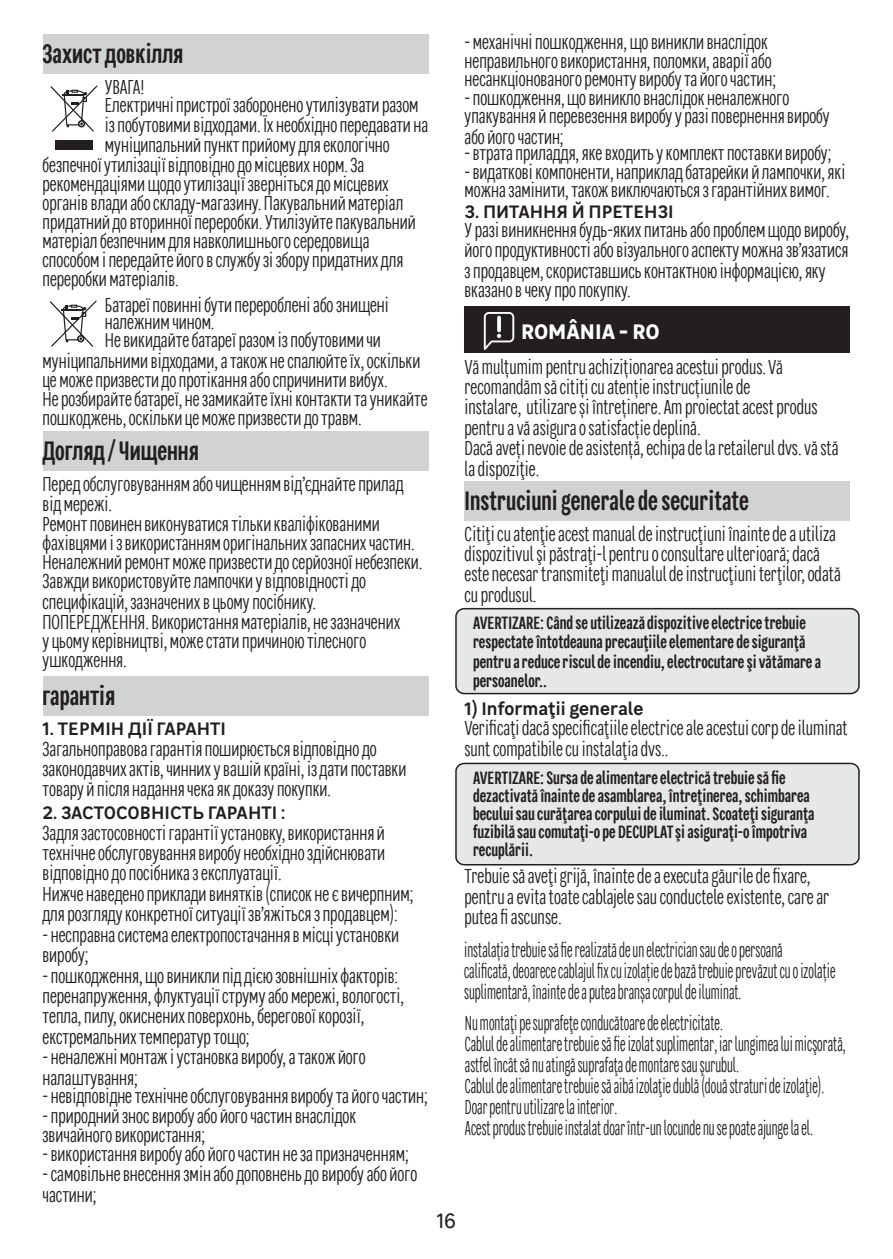
<style>
.page{position:relative;width:893px;height:1259px;background:#fff}
.page>*{position:absolute;margin:0;border:0;box-sizing:border-box;transform-origin:0 0}
.t1{font:700 27px "Leroy Merlin Sans Condensed";color:#231f20}
.t2{font:700 21px "Leroy Merlin Sans";color:#fff}
.t3{font:21px "Leroy Merlin Sans";color:#231f20;scale:.94 1}
.t4{font:20.4px/20.4px "Leroy Merlin Sans Condensed";color:#231f20}
.t5{font:20.4px/21px "Leroy Merlin Sans Condensed";color:#231f20;scale:.8 1}
.t6{font:700 18px/18px "Leroy Merlin Sans Condensed";color:#231f20}
.t7{font:600 18px "Leroy Merlin Sans";color:#231f20}
</style>
<div class="page">
<div style="left:43px;top:34px;width:385px;height:40px;background:#d1d2d4"></div>
<div style="left:43px;top:430px;width:385px;height:40px;background:#d1d2d4"></div>
<div style="left:43px;top:675px;width:385px;height:40px;background:#d1d2d4"></div>
<svg style="left:50px;top:85px;width:48px;height:47px"></svg>
<div style="left:55px;top:141px;width:37px;height:9px;background:#231f20"></div>
<svg style="left:50px;top:300px;width:47px;height:47px"></svg>
<div style="left:464px;top:306px;width:386px;height:47px;background:#231f20"></div>
<div style="left:464px;top:481px;width:386px;height:40px;background:#d1d2d4"></div>
<div style="left:456px;top:608px;width:403px;height:85px;background:#e6e7e9;border-radius:8px"></div>
<div style="left:455px;top:608px;width:405px;height:86px;border:2px solid #231f20;border-radius:8px"></div>
<div style="left:456px;top:763px;width:403px;height:101px;background:#e6e7e9;border-radius:8px"></div>
<div style="left:455px;top:762px;width:405px;height:103px;border:2px solid #231f20;border-radius:8px"></div>
<svg style="left:484px;top:312px;width:30px;height:38px"></svg>
<h1 class="t1" style="left:43px;top:36px;width:142px">Захист довкілля</h1>
<p class="t4" style="left:105px;top:78px;width:315px;line-height:17.7px">УВАГА!<br>Електричніпристроїзабороненоутилізувати разом</p>
<p class="t4" style="left:105px;top:114px;width:325px">ізпобутовимивідходами. Їхнеобхідно передаватина</p>
<p class="t4" style="left:105px;top:135px;width:286px">муніципальний пунктприйому дляекологічно</p>
<p class="t4" style="left:43px;top:154px;width:323px">безпечної утилізаціївідповідно до місцевих норм.За</p>
<p class="t4" style="left:43px;top:173px;width:348px">рекомендаціями щодо утилізаціїзверніться до місцевих</p>
<p class="t4" style="left:43px;top:192px;width:362px">органіввладиабоскладу-магазину. Пакувальний матеріал</p>
<p class="t4" style="left:43px;top:211px;width:375px">придатний до вторинноїпереробки.Утилізуйте пакувальний</p>
<p class="t4" style="left:43px;top:230px;width:328px">матеріал безпечним длянавколишнього середовища</p>
<p class="t4" style="left:43px;top:249px;width:362px">способом іпередайте йоговслужбу зі зборупридатних для</p>
<p class="t4" style="left:43px;top:268px;width:138px">переробки матеріалів.</p>
<p class="t4" style="left:105px;top:296px;width:286px;line-height:17.1px">Батареї повинні бутиперероблені абознищені належним чином.<br>Невикидайтебатареїразом ізпобутовимичи</p>
<p class="t4" style="left:43px;top:350px;width:387px;line-height:18.9px">муніципальними відходами, атакожнеспалюйте їх, оскільки це може призвестидо протіканняабо спричинити вибух.<br>Нерозбирайтебатареї, не замикайтеїхні контакти та уникайте пошкоджень, оскількице можепризвести до травм.</p>
<h1 class="t1" style="left:43px;top:432px;width:158px">Догляд / Чищення</h1>
<p class="t4" style="left:43px;top:473px;width:381px;line-height:19.5px">Передобслуговуванням абочищенням від’єднайте прилад від мережі.<br>Ремонт повиненвиконуватися тільки кваліфікованими фахівцямиіз використанням оригінальних запасних частин.<br>Неналежнийремонт можепризвести до серйозної небезпеки.<br>Завждивикористовуйтелампочкиувідповідностідо специфікацій,зазначенихв цьому посібнику.<br>ПОПЕРЕДЖЕННЯ.Використання матеріалів,не зазначених уцьомукерівництві, може стати причиною тілесного ушкодження.</p>
<h1 class="t1" style="left:43px;top:677px;width:74px">гарантія</h1>
<p class="t7" style="left:43px;top:714px;width:185px">1. ТЕРМІН ДІЇ ГАРАНТІ</p>
<p class="t4" style="left:43px;top:738px;width:365px">Загальноправовагарантіяпоширюєтьсявідповіднодо законодавчих актів,чинних у вашійкраїні, іздатипоставки товаруйпіслянадання чекаякдоказу покупки.</p>
<p class="t7" style="left:43px;top:798px;width:244px">2. ЗАСТОСОВНІСТЬ ГАРАНТІ :</p>
<p class="t4" style="left:43px;top:822px;width:372px">Задля застосовностігарантіїустановку,використання й технічнеобслуговування виробу необхідно здійснювати відповіднодопосібника з експлуатації.<br>Нижче наведено приклади винятків(список не євичерпним; для розгляду конкретноїситуації зв’яжіться з продавцем):</p>
<p class="t4" style="left:43px;top:924px;width:358px">- несправна системаелектропостачання в місціустановки виробу;</p>
<p class="t4" style="left:43px;top:964px;width:363px">- пошкодження, щовиниклипіддією зовнішніх факторів: перенапруження, флуктуаціїструму або мережі, вологості, тепла,пилу,окиснених поверхонь,берегової корозії, екстремальнихтемператур тощо;</p>
<p class="t4" style="left:43px;top:1046px;width:325px">- неналежні монтажі установкавиробу, атакож його налаштування;</p>
<p class="t4" style="left:43px;top:1085px;width:387px">- невідповідне технічне обслуговування виробу тайого частин;</p>
<p class="t4" style="left:43px;top:1105px;width:315px;line-height:19.5px">- природний знос виробуабойого частинвнаслідок звичайноговикористання;</p>
<p class="t4" style="left:43px;top:1143px;width:368px">- використаннявиробу абойого частин неза призначенням;</p>
<p class="t4" style="left:43px;top:1163px;width:376px">- самовільневнесення змін або доповненьдовиробу абойого частини;</p>
<p class="t4" style="left:464px;top:33px;width:313px;line-height:18.6px">- механічніпошкодження,щовиникли внаслідок неправильноговикористання,поломки,аваріїабо несанкціонованого ремонту виробута його частин;</p>
<p class="t4" style="left:464px;top:89px;width:367px;line-height:17.4px">- пошкодження, щовиникло внаслідок неналежного упакуванняйперевезення виробу у разі повернення виробу</p>
<p class="t4" style="left:464px;top:126px;width:101px">або його частин;</p>
<p class="t4" style="left:464px;top:142px;width:368px">- втратаприладдя,якевходить у комплектпоставки виробу;</p>
<p class="t4" style="left:464px;top:162px;width:382px;line-height:17.7px">- видаткові компоненти, наприклад батарейки й лампочки,які можна замінити,такожвиключаються з гарантійнихвимог.</p>
<p class="t7" style="left:464px;top:197px;width:211px">3. ПИТАННЯ Й ПРЕТЕНЗІ</p>
<p class="t4" style="left:464px;top:219px;width:386px">У разівиникненнябудь-якихпитань або проблем щодо виробу, його продуктивностіабовізуального аспекту можна зв’язатися зпродавцем, скориставшиськонтактною інформацією, яку вказано в чеку про покупку.</p>
<p class="t2" style="left:521px;top:314px;width:140px">ROMÂNIA - RO</p>
<p class="t4" style="left:464px;top:356px;width:376px">Vă mulțumim pentru achiziționareaacestui produs.Vă recomandămsăcitiți cuatențieinstrucțiunile de<br>instalare, utilizare și întreținere.Am proiectat acest produs pentruavăasiguraosatisfacție deplină.<br>Dacăaveținevoiedeasistență, echipa dela retailerul dvs. vă stă ladispoziţie.</p>
<h1 class="t1" style="left:464px;top:482px;width:286px">Instruciuni generale de securitate</h1>
<p class="t4" style="left:464px;top:523px;width:378px">Citiţi cuatenţieacest manual de instrucţiuni înainte de autiliza dispozitivul şipăstraţi-l pentru o consultareulterioară;dacă este necesartransmiteţi manualuldeinstrucţiuniterţilor,odată cu produsul.</p>
<p class="t6" style="left:473px;top:612px;width:350px;line-height:19.5px">AVERTIZARE: Când se utilizează dispozitive electrice trebuie respectate întotdeauna precauţiile elementare de siguranţă pentru a reduce riscul de incendiu, electrocutare şi vătămare a persoanelor..</p>
<p class="t7" style="left:464px;top:694px;width:181px">1) Informaţii generale</p>
<p class="t4" style="left:464px;top:717px;width:385px">Verificaţidacăspecificaţiile electrice aleacestui corp deiluminat sunt compatibilecuinstalaţia dvs..</p>
<p class="t6" style="left:473px;top:768px;width:343px">AVERTIZARE: Sursa de alimentare electrică trebuie să fie dezactivată înainte de asamblarea, întreţinerea, schimbarea becului sau curăţarea corpului de iluminat. Scoateţi siguranţa fuzibilă sau comutaţi-o pe DECUPLAT şi asiguraţi-o împotriva recuplării.</p>
<p class="t4" style="left:464px;top:865px;width:366px">Trebuie săaveţigrijă, înaintedea executa găurile de fixare, pentruaevitatoatecablajelesauconducteleexistente, carear puteafiascunse.</p>
<p class="t5" style="left:464px;top:938px;width:466px">instalația trebuie să fie realizată de un electrician sau de o persoană<br>calificată, deoarece cablajul fix cu izolație de bază trebuie prevăzut cu o izolație suplimentară, înainte de a putea branșa corpul de iluminat.</p>
<p class="t5" style="left:465px;top:1011px;width:478px">Nu montaţi pe suprafeţe conducătoare de electricitate.<br>Cablul de alimentare trebuie să fie izolat suplimentar, iar lungimea lui micşorată, astfel încât să nu atingă suprafaţa de montare sau şurubul.<br>Cablul de alimentare trebuie să aibă izolaţie dublă (două straturi de izolaţie).<br>Doar pentru utilizare la interior.<br>Acest produs trebuie instalat doar într-un locunde nu se poate ajunge la el.</p>
<p class="t3" style="left:437px;top:1203px;width:22px">16</p>
</div>
